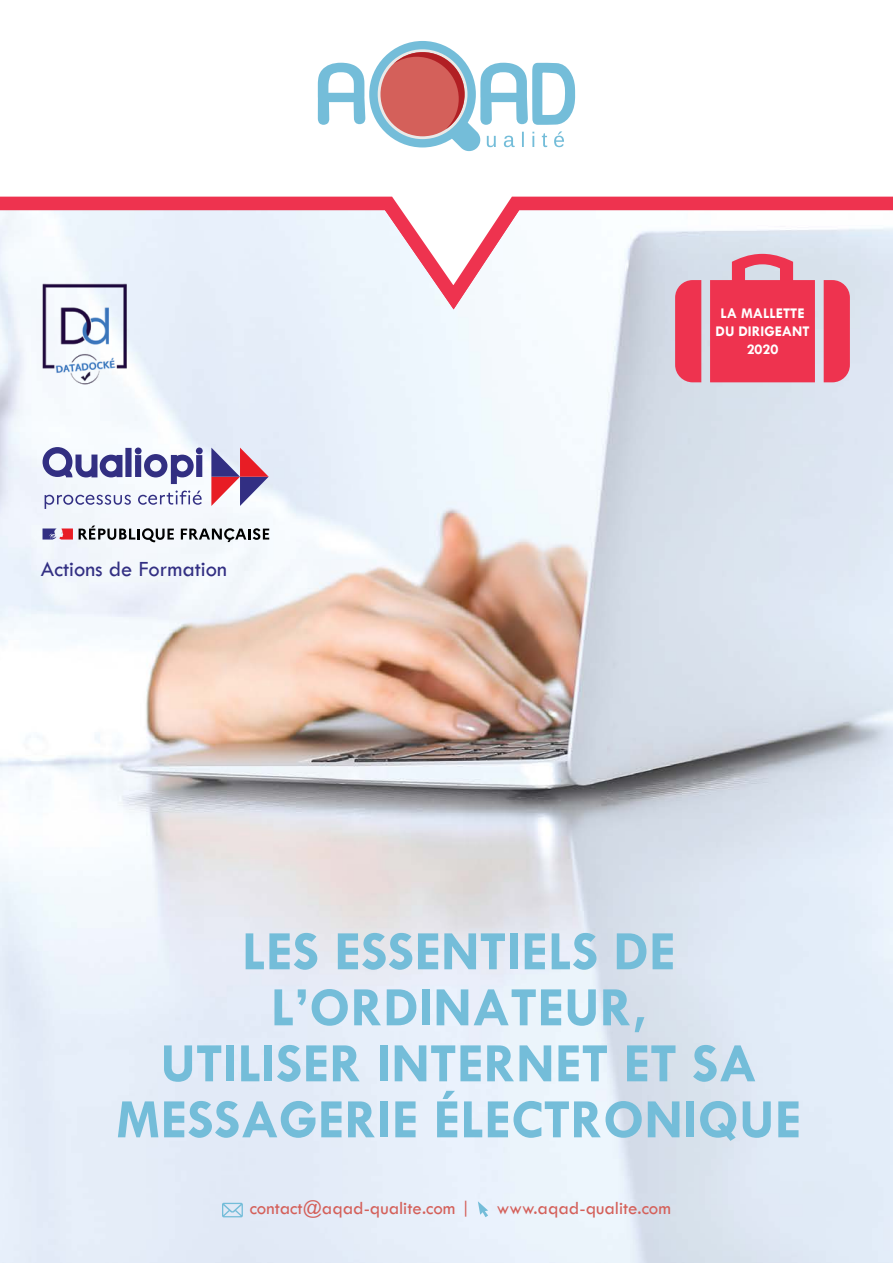
<style>
.page{position:relative;width:893px;height:1263px;background:#fff}
.page>*{position:absolute;margin:0;border:0;box-sizing:border-box;transform-origin:0 0}
.t1{font:700 55.95px/55.9px "Tw Cen";color:#74bdd9;text-align:center}
.t2{font:22.5px "Tw Cen";color:#322f83}
.t3{font:18.9px "Tw Cen";color:#d4605a}
.t4{font:700 15px/17.9px "Tw Cen";color:#fff;text-align:center}
</style>
<div class="page">
<img style="left:0;top:321px;width:893px;height:942px">
<svg style="left:0;top:50px;width:893px;height:271px"></svg>
<svg style="left:222px;top:1203px;width:21px;height:14px"></svg>
<svg style="left:478px;top:1201px;width:10px;height:16px"></svg>
<img style="left:32px;top:277px;width:105px;height:113px">
<div style="left:369px;top:41px;width:107px;height:106px;background:#74bdd9;border-radius:50%"></div>
<div style="left:378px;top:49px;width:89px;height:90px;background:#eaeae8;border-radius:50%"></div>
<div style="left:380px;top:52px;width:85px;height:84px;background:#d4605a;border-radius:50%"></div>
<svg style="left:318px;top:63px;width:47px;height:62px"></svg>
<svg style="left:394px;top:52px;width:181px;height:100px"></svg>
<svg style="left:675px;top:254px;width:175px;height:128px;background:#e85d75"></svg>
<svg style="left:45px;top:495px;width:86px;height:14px"></svg>
<svg style="left:138px;top:490px;width:64px;height:15px"></svg>
<svg style="left:211px;top:448px;width:58px;height:58px"></svg>
<svg style="left:43px;top:528px;width:30px;height:11px"></svg>
<svg style="left:79px;top:525px;width:95px;height:17px"></svg>
<svg style="left:43px;top:447px;width:160px;height:37px"></svg>
<svg style="left:181px;top:528px;width:88px;height:14px"></svg>
<p class="t2" style="left:41px;top:555px;width:188px">Actions de Formation</p>
<p class="t4" style="left:715px;top:304px;width:96px">LA MALLETTE<br>DU DIRIGEANT<br>2020</p>
<p class="t1" style="left:116px;top:922px;width:687px">LES ESSENTIELS DE<br>L’ORDINATEUR,<br>UTILISER INTERNET ET SA<br>MESSAGERIE ÉLECTRONIQUE</p>
<p class="t3" style="left:250px;top:1197px;width:222px">contact@aqad-qualite.com |</p>
<p class="t3" style="left:497px;top:1197px;width:176px">www.aqad-qualite.com</p>
</div>
